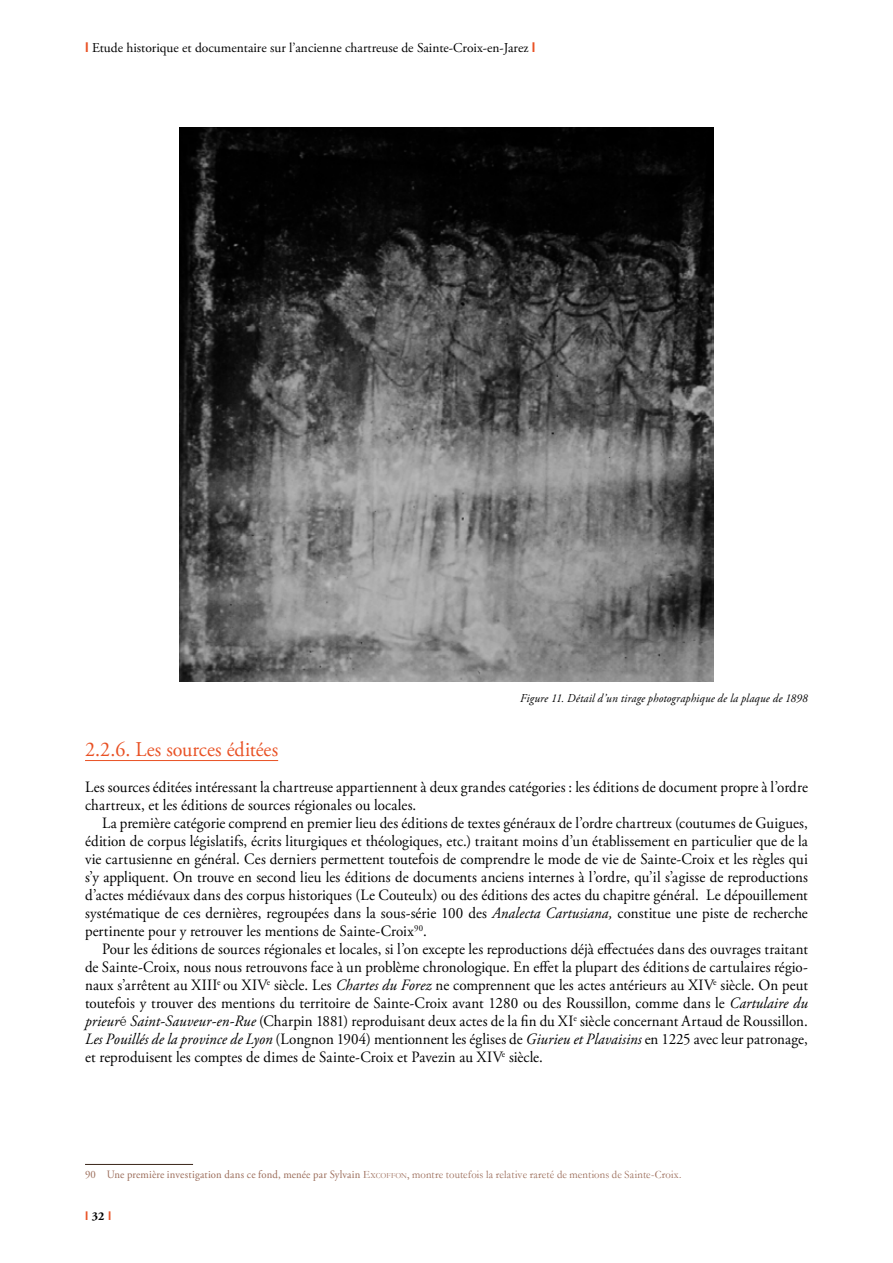
<style>
.page{position:relative;width:893px;height:1263px;background:#fff}
.page>*{position:absolute;margin:0;border:0;box-sizing:border-box;transform-origin:0 0}
.t1{font:21px "Adobe Garamond Pro";color:#e95124;scale:.95 1}
.t2{font:15.75px/18px "Adobe Garamond Pro";color:#000;text-align:justify;scale:.95 1}
.t3{font:13.5px "Adobe Garamond Pro";color:#000}
.t4{font:italic 12px "Adobe Garamond Pro";letter-spacing:.015em;color:#000;scale:.95 1}
.t5{font:700 12px "Arial";color:#e95124;scale:.95 1}
.t6{font:11.25px "Garamond";letter-spacing:.015em;color:#9a6b58;scale:.95 1}
.s1{font-family:"Arial";font-weight:700;color:#e95124}
.s2{font-style:italic}
.s3{font-family:"MS Mincho"}
.s4{font-family:"Adobe Garamond Pro"}
.s5{font-style:inherit}
.s6{font-size:7.8px}
.s7{font-family:"Adobe Garamond Pro";color:#000}
</style>
<div class="page">
<hr style="left:85px;top:760px;width:193px;height:1px;background:#e95124">
<hr style="left:85px;top:1164px;width:108px;height:1px;background:#382418">
<img style="left:180px;top:128px;width:533px;height:553px">
<p class="t3" style="left:85px;top:40px;width:452px"><span class="s1">I</span> Etude historique et documentaire sur l’ancienne chartreuse de Sainte-Croix-en-Jarez <span class="s1">I</span></p>
<p class="t4" style="left:520px;top:691px;width:304px">Figure 11. Détail d’un tirage photographique de la plaque de 1898</p>
<h1 class="t1" style="left:85px;top:737px;width:205px">2.2.6. Les sources éditées</h1>
<p class="t2" style="left:85px;top:779px;width:762px">Les sources éditées intéressant la chartreuse appartiennent à deux grandes catégories : les éditions de document propre à l’ordre chartreux, et les éditions de sources régionales ou locales.</p>
<p class="t2" style="left:85px;top:815px;width:763px;text-indent:17px">La première catégorie comprend en premier lieu des éditions de textes généraux de l’ordre chartreux (coutumes de Guigues, édition de corpus législatifs, écrits liturgiques et théologiques, etc.) traitant moins d’un établissement en particulier que de la vie cartusienne en général. Ces derniers permettent toutefois de comprendre le mode de vie de Sainte-Croix et les règles qui s’y appliquent. On trouve en second lieu les éditions de documents anciens internes à l’ordre, qu’il s’agisse de reproductions d’actes médiévaux dans des corpus historiques (Le Couteulx) ou des éditions des actes du chapitre général. Le dépouillement systématique de ces dernières, regroupées dans la sous-série 100 des <span class="s2">Analecta Cartusiana,</span> constitue une piste de recherche pertinente pour y retrouver les mentions de Sainte-Croix<sup>90</sup>.</p>
<p class="t2" style="left:85px;top:941px;width:762px;text-indent:17px">Pour les éditions de sources régionales et locales, si l’on excepte les reproductions déjà effectuées dans des ouvrages traitant de Sainte-Croix, nous nous retrouvons face à un problème chronologique. En effet la plupart des éditions de cartulaires régio&shy;naux s’arrêtent au XIII<sup>e</sup> ou XIV<sup>e</sup> siècle. Les <span class="s2">Chartes du Forez</span> ne comprennent que les actes antérieurs au XIV<sup>e</sup> siècle. On peut toutefois y trouver des mentions du territoire de Sainte-Croix avant 1280 ou des Roussillon, comme dans le <span class="s2">Cartulaire du prieur</span><span class="s3">é</span> <span class="s2">Saint-Sauveur-en-Rue</span> (Charpin 1881) reproduisant deux actes de la fin du XI<sup>e</sup> siècle concernant Artaud de Roussillon.<br><span class="s2">Les Pouillés de la province de Lyon</span> (Longnon 1904) mentionnent les églises de <span class="s2">Giurieu et Plavaisins</span> en 1225 avec leur patronage, et reproduisent les comptes de dimes de Sainte-Croix et Pavezin au XIV<sup>e</sup> siècle.</p>
<p class="t6" style="left:85px;top:1167px;width:629px"><span class="s4">90 Une première investigation dans ce fond, menée par Sylvain</span> <span class="s5">E</span><span class="s6">XCOFFON</span><span class="s5">,</span> montre toutefois la relative rareté de mentions de Sainte-Croix.</p>
<p class="t5" style="left:85px;top:1208px;width:29px">I<span class="s7">32</span>I</p>
</div>
